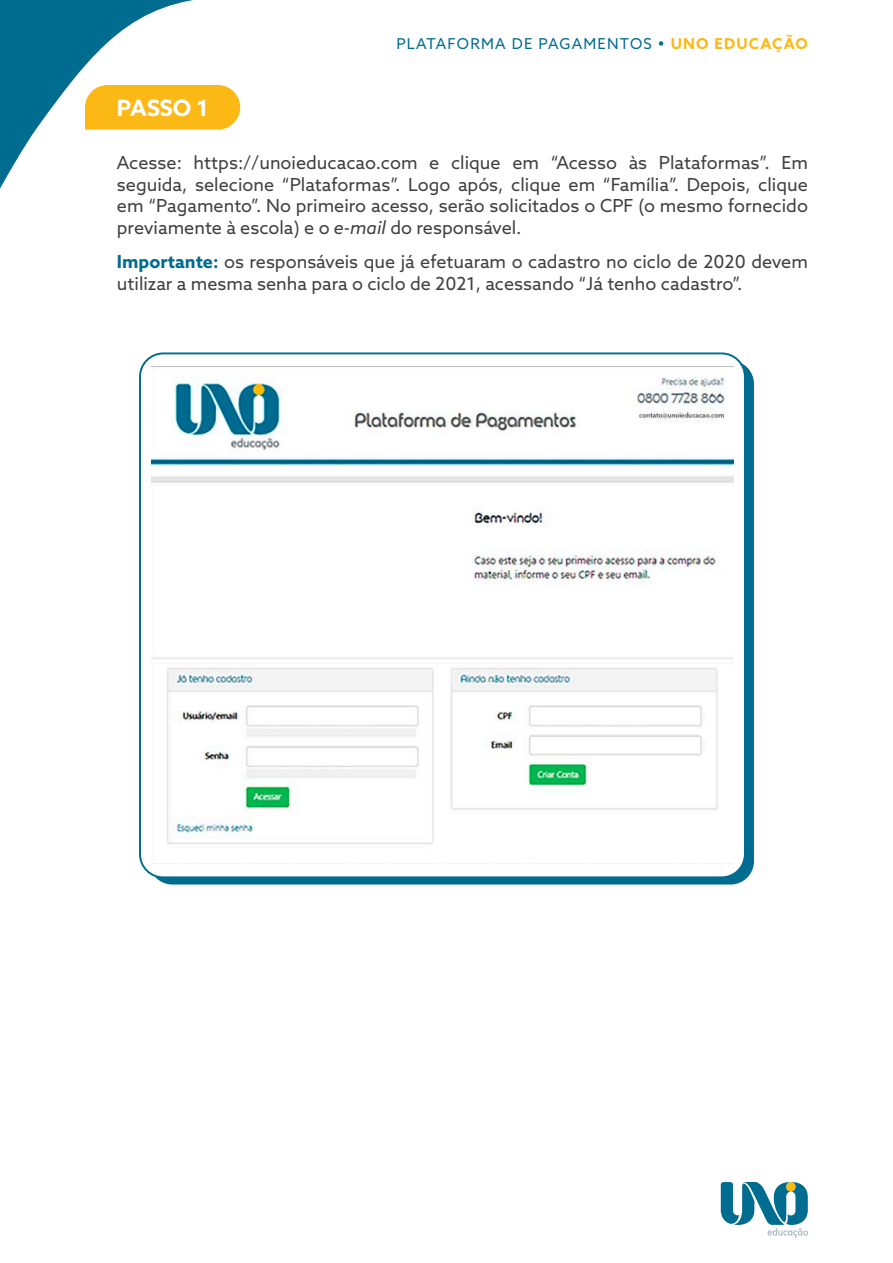
<style>
.page{position:relative;width:893px;height:1263px;background:#fff}
.page>*{position:absolute;margin:0;border:0;box-sizing:border-box;transform-origin:0 0}
.t1{font:700 22.5px "Azo Sans";color:#fff}
.Corpo_-_Azo_Sans_12p{font:18px/21.6px "Azo Sans";color:#404040;text-align:justify}
.t2{font:15px "Azo Sans";letter-spacing:.08em;color:#006c8f}
.s1{font-weight:700;color:#fcb814}
.s2{font-style:italic}
.s3{font-weight:700;color:#006c8f}
</style>
<div class="page">
<svg style="left:721px;top:1182px;width:87px;height:56px"></svg>
<svg style="left:0;top:0;width:193px;height:189px"></svg>
<svg style="left:84px;top:84px;width:157px;height:46px;background:#fcbe28"></svg>
<div style="left:149px;top:361px;width:605px;height:523px;background:#006c8f;border-radius:23px"></div>
<div style="left:140px;top:353px;width:605px;height:524px;background:#fff;border-radius:23px"></div>
<div style="left:139px;top:352px;width:607px;height:526px;border:2px solid #006c8f;border-radius:23px"></div>
<img style="left:151px;top:376px;width:583px;height:488px">
<p class="t2" style="left:396px;top:33px;width:413px">PLATAFORMA DE PAGAMENTOS • <span class="s1">UNO EDUCAÇÃO</span></p>
<p class="t1" style="left:117px;top:93px;width:93px">PASSO 1</p>
<p class="Corpo_-_Azo_Sans_12p" style="left:117px;top:152px;width:692px">Acesse: https://unoieducacao.com e clique em “Acesso às Plataformas”. Em seguida, selecione “Plataformas”. Logo após, clique em “Família”. Depois, clique em “Pagamento”. No primeiro acesso, serão solicitados o CPF (o mesmo fornecido previamente à escola) e o <span class="s2">e-mail</span> do responsável.</p>
<p class="Corpo_-_Azo_Sans_12p" style="left:117px;top:251px;width:692px"><span class="s3">Importante:</span> os responsáveis que já efetuaram o cadastro no ciclo de 2020 devem utilizar a mesma senha para o ciclo de 2021, acessando “Já tenho cadastro”.</p>
</div>
